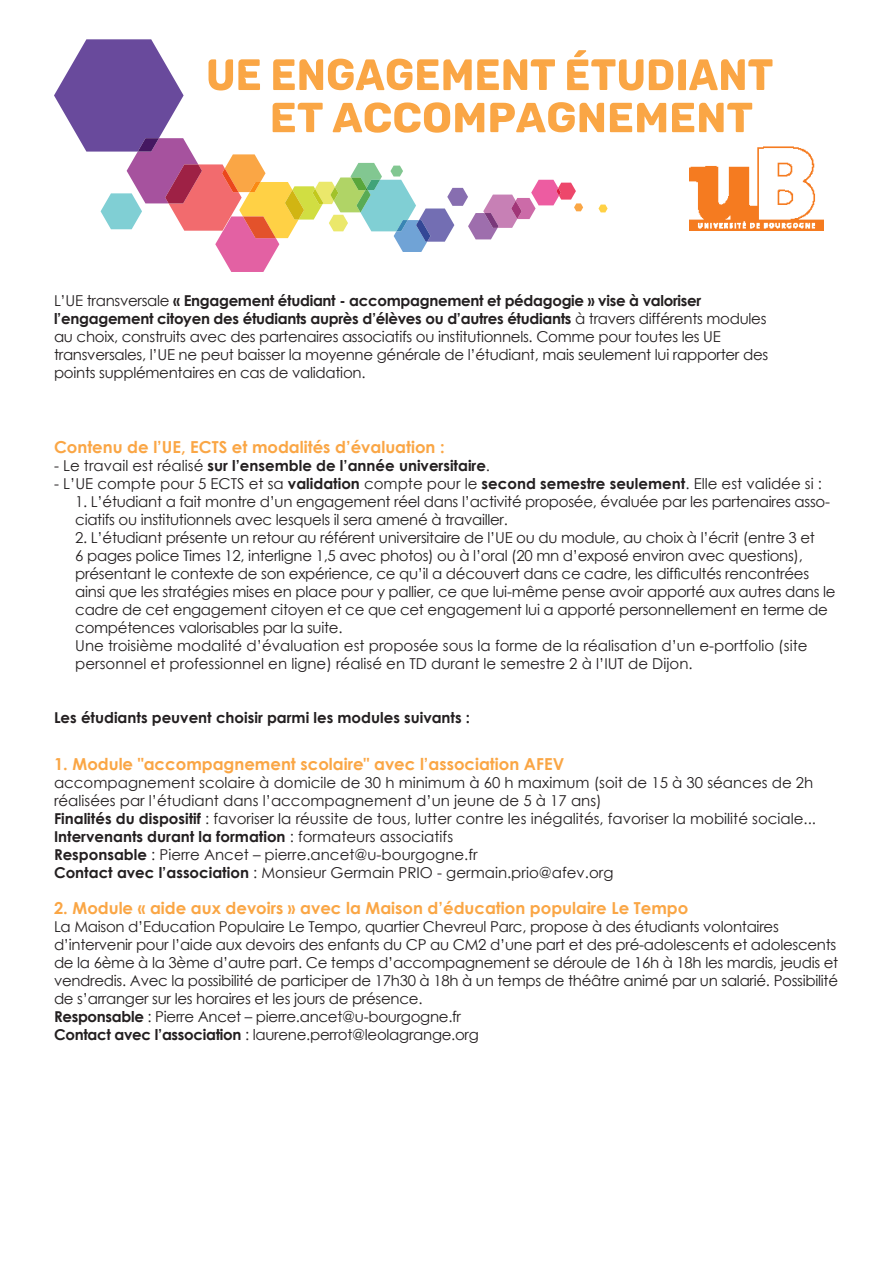
<style>
.page{position:relative;width:893px;height:1263px;background:#fff}
.page>*{position:absolute;margin:0;border:0;box-sizing:border-box;transform-origin:0 0}
.t1{font:700 16.5px "Century Gothic";color:#faa645}
.t2{font:15px/18px "Century Gothic";letter-spacing:-.02em;color:#231f20}
.t3{font:15px/18px "Century Gothic";color:#231f20}
.t4{font:700 15px "Century Gothic";letter-spacing:-.02em;color:#231f20}
.t5{font:700 15px "Century Gothic";color:#231f20}
.s1{font-weight:400}
.s2{font-weight:700}
</style>
<div class="page">
<img style="left:772px;top:146px;width:51px;height:84px">
<svg style="left:54px;top:39px;width:718px;height:233px"></svg>
<p class="t4" style="left:54px;top:289px;width:649px"><span class="s1">L’UE transversale</span> « Engagement étudiant - accompagnement et pédagogie » vise à valoriser</p>
<p class="t4" style="left:54px;top:307px;width:714px">l’engagement citoyen des étudiants auprès d’élèves ou d’autres étudiants <span class="s1">à travers différents modules</span></p>
<p class="t2" style="left:54px;top:327px;width:668px">au choix, construits avec des partenaires associatifs ou institutionnels. Comme pour toutes les UE</p>
<p class="t2" style="left:54px;top:345px;width:716px">transversales, l’UE ne peut baisser la moyenne générale de l’étudiant, mais seulement lui rapporter des</p>
<p class="t2" style="left:54px;top:363px;width:313px">points supplémentaires en cas de validation.</p>
<p class="t1" style="left:54px;top:435px;width:392px">Contenu de l’UE, ECTS et modalités d’évaluation :</p>
<p class="t5" style="left:54px;top:454px;width:438px"><span class="s1">- Le travail est réalisé</span> sur l’ensemble de l’année universitaire<span class="s1">.</span></p>
<p class="t3" style="left:54px;top:475px;width:769px">- L’UE compte pour 5 ECTS et sa <span class="s2">validation</span> compte pour le <span class="s2">second semestre seulement</span>. Elle est validée si :</p>
<p class="t2" style="left:75px;top:493px;width:756px">1. L’étudiant a fait montre d’un engagement réel dans l’activité proposée, évaluée par les partenaires asso&shy;ciatifs ou institutionnels avec lesquels il sera amené à travailler.</p>
<p class="t2" style="left:75px;top:529px;width:762px">2. L’étudiant présente un retour au référent universitaire de l’UE ou du module, au choix à l’écrit (entre 3 et<br>6 pages police Times 12, interligne 1,5 avec photos) ou à l’oral (20 mn d’exposé environ avec questions), présentant le contexte de son expérience, ce qu’il a découvert dans ce cadre, les difficultés rencontrées ainsi que les stratégies mises en place pour y pallier, ce que lui-même pense avoir apporté aux autres dans le cadre de cet engagement citoyen et ce que cet engagement lui a apporté personnellement en terme de compétences valorisables par la suite.</p>
<p class="t3" style="left:75px;top:637px;width:734px">Une troisième modalité d’évaluation est proposée sous la forme de la réalisation d’un e-portfolio (site personnel et professionnel en ligne) réalisé en TD durant le semestre 2 à l’IUT de Dijon.</p>
<p class="t5" style="left:54px;top:706px;width:418px">Les étudiants peuvent choisir parmi les modules suivants :</p>
<p class="t1" style="left:54px;top:751px;width:512px">1. Module "accompagnement scolaire" avec l’association AFEV</p>
<p class="t3" style="left:54px;top:773px;width:761px">accompagnement scolaire à domicile de 30 h minimum à 60 h maximum (soit de 15 à 30 séances de 2h réalisées par l’étudiant dans l’accompagnement d’un jeune de 5 à 17 ans)</p>
<p class="t3" style="left:54px;top:809px;width:764px"><span class="s2">Finalités du dispositif</span> : favoriser la réussite de tous, lutter contre les inégalités, favoriser la mobilité sociale...</p>
<p class="t5" style="left:54px;top:825px;width:401px">Intervenants durant la formation <span class="s1">: formateurs associatifs</span></p>
<p class="t3" style="left:54px;top:845px;width:425px"><span class="s2">Responsable</span> : Pierre Ancet – pierre.ancet@u-bourgogne.fr</p>
<p class="t3" style="left:54px;top:863px;width:561px"><span class="s2">Contact avec l’association</span> : Monsieur Germain PRIO - germain.prio@afev.org</p>
<p class="t1" style="left:54px;top:895px;width:636px">2. Module « aide aux devoirs » avec la Maison d’éducation populaire Le Tempo</p>
<p class="t2" style="left:54px;top:917px;width:726px">La Maison d’Education Populaire Le Tempo, quartier Chevreul Parc, propose à des étudiants volontaires</p>
<p class="t2" style="left:54px;top:935px;width:786px">d’intervenir pour l’aide aux devoirs des enfants du CP au CM2 d’une part et des pré-adolescents et adolescents de la 6ème à la 3ème d’autre part. Ce temps d’accompagnement se déroule de 16h à 18h les mardis, jeudis et vendredis. Avec la possibilité de participer de 17h30 à 18h à un temps de théâtre animé par un salarié. Possibilité de s’arranger sur les horaires et les jours de présence.</p>
<p class="t2" style="left:54px;top:1007px;width:409px"><span class="s2">Responsable</span> : Pierre Ancet – pierre.ancet@u-bourgogne.fr</p>
<p class="t2" style="left:54px;top:1025px;width:426px"><span class="s2">Contact avec l’association</span> : laurene.perrot@leolagrange.org</p>
</div>
